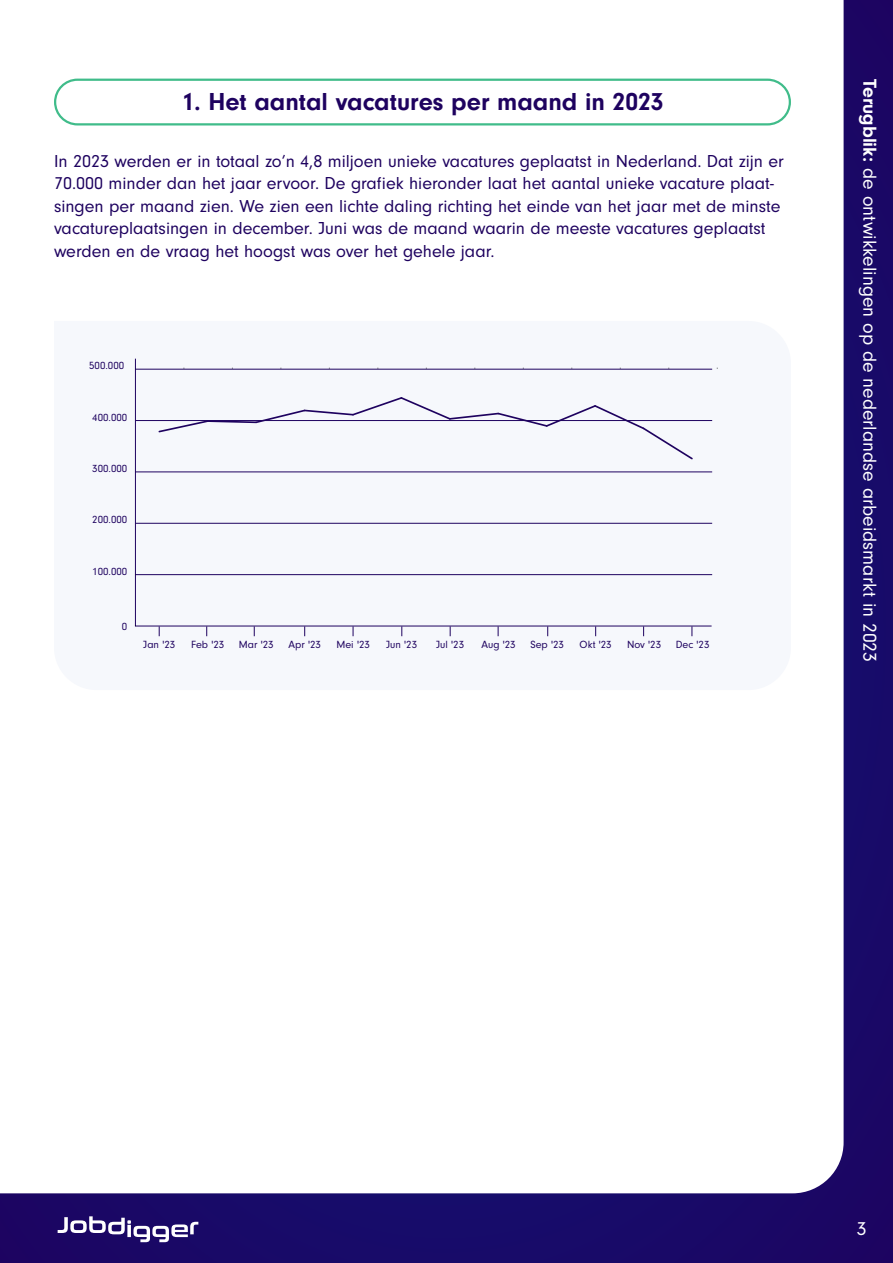
<style>
.page{position:relative;width:893px;height:1263px;background:#180a68}
.page>*{position:absolute;margin:0;border:0;box-sizing:border-box;transform-origin:0 0}
.Kop_groen_kader{font:700 25.5px "Neuzeit Gro";color:#1e025f}
.t1{font:19.5px "Neuzeit Gro";color:#fff}
.Broodtekst{font:18px/22.5px "Neuzeit Gro";color:#1e025f}
.t2{font:10.8px "Neuzeit Gro";color:#1e025f}
.s1{font-weight:700}
</style>
<div class="page">
<div style="left:0;top:0;width:844px;height:1193px;background:#fff"></div>
<svg style="left:58px;top:1216px;width:140px;height:26px"></svg>
<div style="left:55px;top:80px;width:735px;height:44px;background:#fff;border-radius:22px"></div>
<div style="left:54px;top:79px;width:737px;height:46px;border:2px solid #40bc8a;border-radius:22px"></div>
<div style="left:54px;top:321px;width:737px;height:369px;background:#f6f8fc"></div>
<hr style="left:135px;top:626px;width:577px;height:1px;background:#1e025f">
<hr style="left:135px;top:359px;width:1px;height:267px;background:#1e025f">
<hr style="left:135px;top:574px;width:577px;height:1px;background:#1e025f">
<hr style="left:135px;top:472px;width:577px;height:1px;background:#1e025f">
<hr style="left:135px;top:369px;width:577px;height:1px;background:#1e025f">
<hr style="left:135px;top:420px;width:577px;height:1px;background:#1e025f">
<hr style="left:135px;top:523px;width:577px;height:1px;background:#1e025f">
<div style="left:157px;top:396px;width:537px;height:65px;background:#f6f8fc"></div>
<p class="Kop_groen_kader" style="left:181px;top:87px;width:484px">1. Het aantal vacatures per maand in 2023</p>
<p class="Broodtekst" style="left:54px;top:150px;width:731px">In 2023 werden er in totaal zo’n 4,8 miljoen unieke vacatures geplaatst in Nederland. Dat zijn er 70.000 minder dan het jaar ervoor. De grafiek hieronder laat het aantal unieke vacature plaat&shy;singen per maand zien. We zien een lichte daling richting het einde van het jaar met de minste vacatureplaatsingen in december. Juni was de maand waarin de meeste vacatures geplaatst werden en de vraag het hoogst was over het gehele jaar.</p>
<p class="t2" style="left:89px;top:360px;width:36px">500.000</p>
<p class="t2" style="left:92px;top:411px;width:36px">400.000</p>
<p class="t2" style="left:92px;top:462px;width:36px">300.000</p>
<p class="t2" style="left:92px;top:514px;width:36px">200.000</p>
<p class="t2" style="left:92px;top:565px;width:36px">100.000</p>
<p class="t2" style="left:122px;top:621px;width:7px">0</p>
<p class="t2" style="left:143px;top:638px;width:33px">Jan '23</p>
<p class="t2" style="left:191px;top:638px;width:35px">Feb '23</p>
<p class="t2" style="left:239px;top:638px;width:36px">Mar '23</p>
<p class="t2" style="left:289px;top:638px;width:34px">Apr '23</p>
<p class="t2" style="left:336px;top:638px;width:35px">Mei '23</p>
<p class="t2" style="left:386px;top:638px;width:32px">Jun '23</p>
<p class="t2" style="left:436px;top:638px;width:29px">Jul '23</p>
<p class="t2" style="left:482px;top:638px;width:36px">Aug '23</p>
<p class="t2" style="left:530px;top:638px;width:35px">Sep '23</p>
<p class="t2" style="left:580px;top:638px;width:33px">Okt '23</p>
<p class="t2" style="left:627px;top:638px;width:36px">Nov '23</p>
<p class="t2" style="left:676px;top:638px;width:35px">Dec '23</p>
<p class="t1" style="left:880px;top:79px;width:585px;rotate:90deg"><span class="s1">Terugblik:</span> de ontwikkelingen op de nederlandse arbeidsmarkt in 2023</p>
<p class="t1" style="left:857px;top:1218px;width:11px">3</p>
</div>
